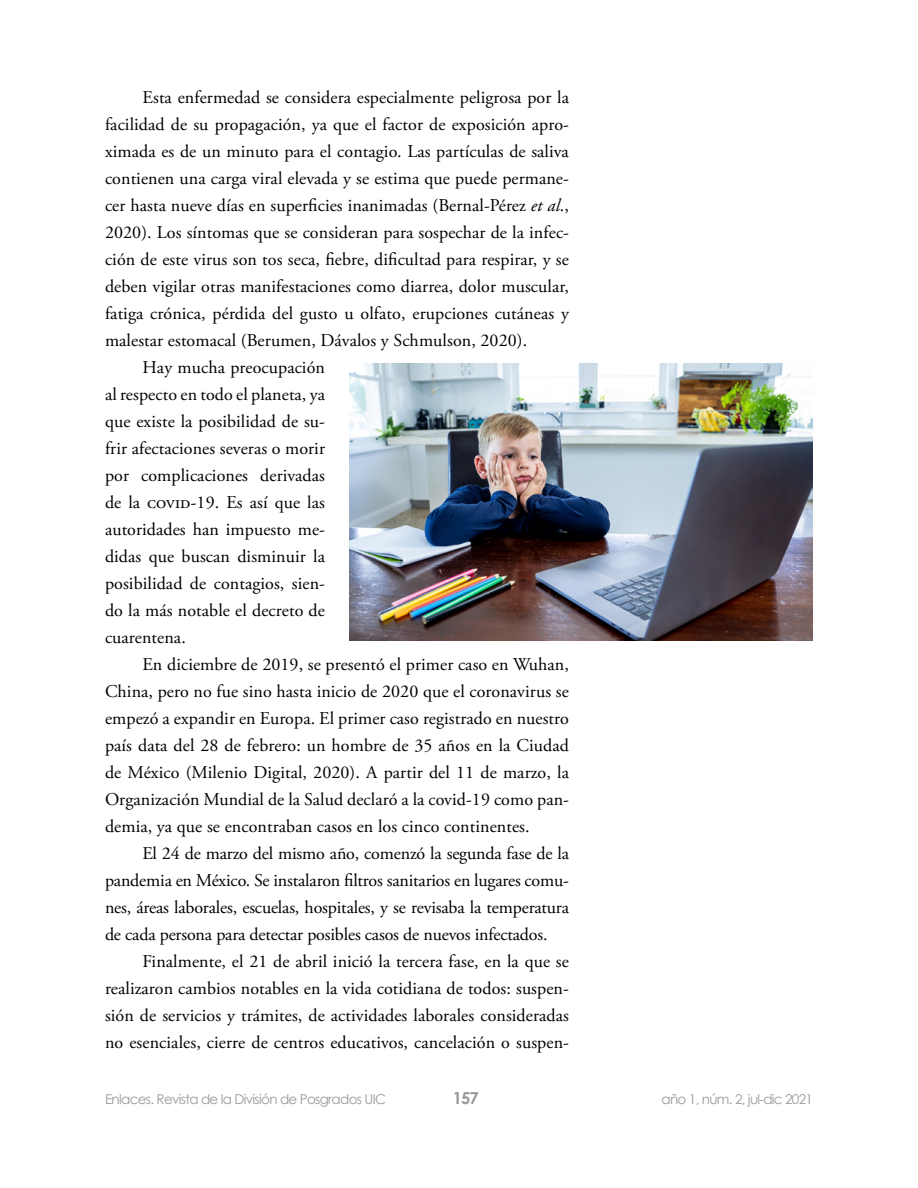
<style>
.page{position:relative;width:918px;height:1188px;background:#fff}
.page>*{position:absolute;margin:0;border:0;box-sizing:border-box;transform-origin:0 0}
.t1{font:18px "Adobe Garamond Pro";letter-spacing:.005em;color:#000}
.t2{font:700 16.5px "Century Gothic";color:#999}
.t3{font:13.5px "Century Gothic";letter-spacing:-.05em;color:#999}
.s1{font-style:italic}
</style>
<div class="page">
<img style="left:349px;top:364px;width:464px;height:277px">
<p class="t1" style="left:142px;top:87px;width:428px">Esta enfermedad se considera especialmente peligrosa por la</p>
<p class="t1" style="left:105px;top:114px;width:466px">facilidad de su propagación, ya que el factor de exposición apro-</p>
<p class="t1" style="left:105px;top:141px;width:465px">ximada es de un minuto para el contagio. Las partículas de saliva</p>
<p class="t1" style="left:105px;top:168px;width:465px">contienen una carga viral elevada y se estima que puede permane-</p>
<p class="t1" style="left:105px;top:195px;width:466px">cer hasta nueve días en superficies inanimadas (Bernal-Pérez <span class="s1">et al</span>.,</p>
<p class="t1" style="left:105px;top:222px;width:466px">2020). Los síntomas que se consideran para sospechar de la infec-</p>
<p class="t1" style="left:105px;top:249px;width:465px">ción de este virus son tos seca, fiebre, dificultad para respirar, y se</p>
<p class="t1" style="left:105px;top:276px;width:465px">deben vigilar otras manifestaciones como diarrea, dolor muscular,</p>
<p class="t1" style="left:105px;top:303px;width:465px">fatiga crónica, pérdida del gusto u olfato, erupciones cutáneas y</p>
<p class="t1" style="left:105px;top:330px;width:424px">malestar estomacal (Berumen, Dávalos y Schmulson, 2020).</p>
<p class="t1" style="left:142px;top:357px;width:184px">Hay mucha preocupación</p>
<p class="t1" style="left:105px;top:384px;width:222px">al respecto en todo el planeta, ya</p>
<p class="t1" style="left:105px;top:411px;width:222px">que existe la posibilidad de su-</p>
<p class="t1" style="left:105px;top:438px;width:222px">frir afectaciones severas o morir</p>
<p class="t1" style="left:105px;top:465px;width:222px">por complicaciones derivadas</p>
<p class="t1" style="left:105px;top:492px;width:222px">de la covid-19. Es así que las</p>
<p class="t1" style="left:105px;top:519px;width:222px">autoridades han impuesto me-</p>
<p class="t1" style="left:105px;top:546px;width:221px">didas que buscan disminuir la</p>
<p class="t1" style="left:105px;top:573px;width:221px">posibilidad de contagios, sien-</p>
<p class="t1" style="left:105px;top:600px;width:222px">do la más notable el decreto de</p>
<p class="t1" style="left:105px;top:627px;width:82px">cuarentena.</p>
<p class="t1" style="left:142px;top:654px;width:428px">En diciembre de 2019, se presentó el primer caso en Wuhan,</p>
<p class="t1" style="left:105px;top:681px;width:465px">China, pero no fue sino hasta inicio de 2020 que el coronavirus se</p>
<p class="t1" style="left:105px;top:708px;width:465px">empezó a expandir en Europa. El primer caso registrado en nuestro</p>
<p class="t1" style="left:105px;top:735px;width:465px">país data del 28 de febrero: un hombre de 35 años en la Ciudad</p>
<p class="t1" style="left:105px;top:762px;width:466px">de México (Milenio Digital, 2020). A partir del 11 de marzo, la</p>
<p class="t1" style="left:105px;top:789px;width:466px">Organización Mundial de la Salud declaró a la covid-19 como pan-</p>
<p class="t1" style="left:105px;top:816px;width:426px">demia, ya que se encontraban casos en los cinco continentes.</p>
<p class="t1" style="left:142px;top:843px;width:428px">El 24 de marzo del mismo año, comenzó la segunda fase de la</p>
<p class="t1" style="left:105px;top:870px;width:465px">pandemia en México. Se instalaron filtros sanitarios en lugares comu-</p>
<p class="t1" style="left:105px;top:897px;width:466px">nes, áreas laborales, escuelas, hospitales, y se revisaba la temperatura</p>
<p class="t1" style="left:105px;top:924px;width:444px">de cada persona para detectar posibles casos de nuevos infectados.</p>
<p class="t1" style="left:142px;top:951px;width:428px">Finalmente, el 21 de abril inició la tercera fase, en la que se</p>
<p class="t1" style="left:105px;top:978px;width:465px">realizaron cambios notables en la vida cotidiana de todos: suspen-</p>
<p class="t1" style="left:105px;top:1005px;width:465px">sión de servicios y trámites, de actividades laborales consideradas</p>
<p class="t1" style="left:105px;top:1032px;width:466px">no esenciales, cierre de centros educativos, cancelación o suspen-</p>
<p class="t3" style="left:105px;top:1091px;width:283px">Enlaces. Revista de la División de Posgrados UIC</p>
<p class="t2" style="left:453px;top:1087px;width:28px">157</p>
<p class="t3" style="left:662px;top:1091px;width:153px">año 1, núm. 2, jul-dic 2021</p>
</div>
